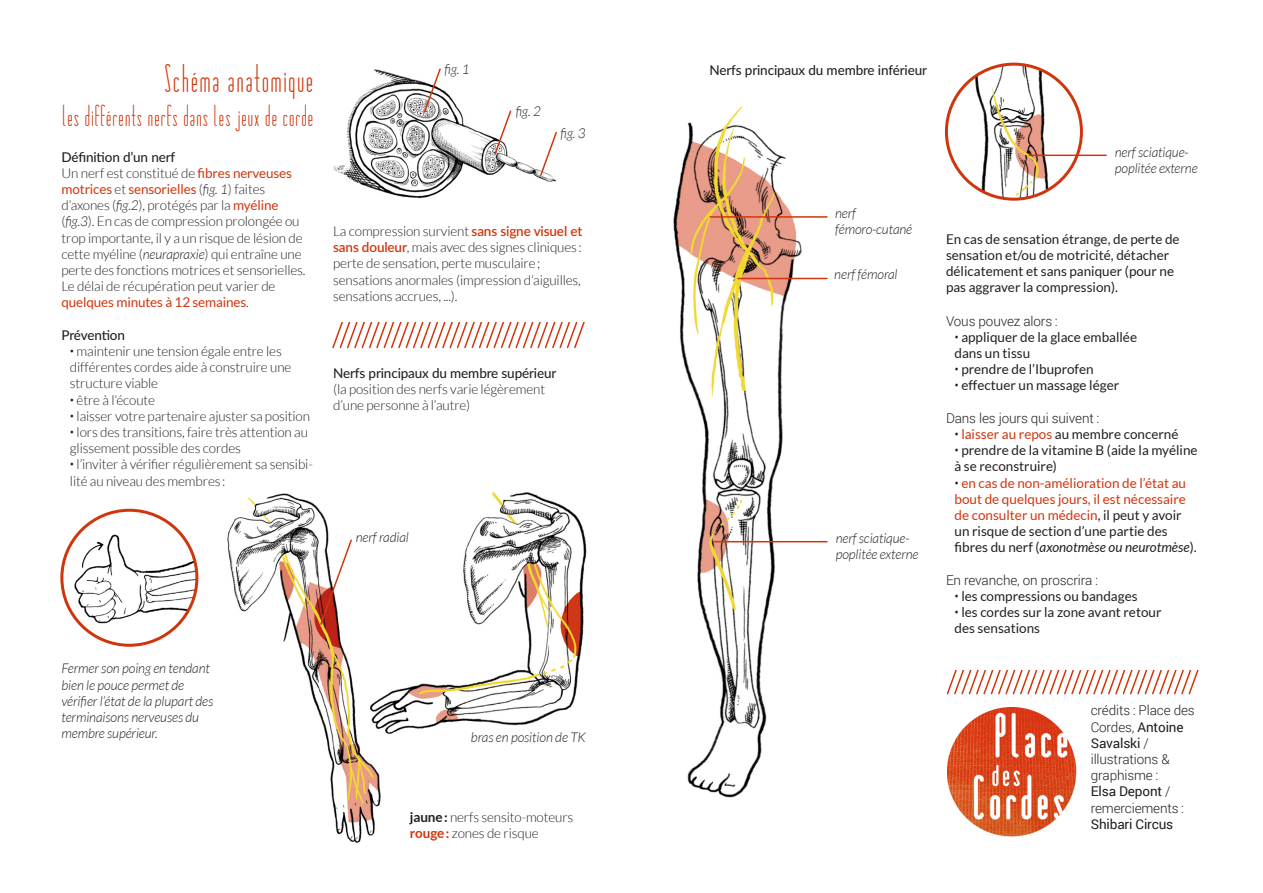
<style>
.page{position:relative;width:1263px;height:893px;background:#fff}
.page>*{position:absolute;margin:0;border:0;box-sizing:border-box;transform-origin:0 0}
.t1{font:37.5px "Matchbook";color:#d0360d}
.t2{font:28.5px "Matchbook";letter-spacing:-.01em;color:#d0360d}
.t3{font:300 13.5px/16.2px "Lato";letter-spacing:-.01em;color:#231f20}
.t4{font:13.5px/16.2px "Lato";color:#231f20}
.t5{font:italic 300 13.5px/16.2px "Lato";letter-spacing:-.01em;color:#231f20}
.t6{font:13.5px/16.2px "Lato";color:#d0360d}
.t7{font:300 13.5px/16.2px "Roboto";letter-spacing:-.01em;color:#231f20}
.t8{font:500 13.5px "Lato";letter-spacing:-.01em;color:#231f20}
.t9{font:13.5px "Roboto";letter-spacing:-.01em;color:#231f20}
.s1{font-weight:400;color:#d0360d}
.s2{font-style:italic}
.s3{font-family:"Roboto"}
.s4{font-weight:600;color:#d0360d}
.s5{font-weight:700}
.s6{font-weight:700;color:#d0360d}
.s7{font-family:"Roboto";font-weight:300}
.s8{color:#d0360d}
.s9{font-family:"Roboto";font-weight:300;color:#231f20}
.s10{color:#231f20}
.s11{font-style:italic;color:#231f20}
.s12{font-weight:400}
.s13{font-weight:300}
</style>
<div class="page">
<img style="left:673px;top:106px;width:130px;height:692px">
<img style="left:947px;top:708px;width:130px;height:129px">
<svg style="left:946px;top:670px;width:253px;height:25px"></svg>
<hr style="left:738px;top:278px;width:89px;height:1px;background:#d0360d">
<hr style="left:710px;top:216px;width:117px;height:2px;background:#d0360d">
<hr style="left:714px;top:541px;width:113px;height:1px;background:#d0360d">
<img style="left:946px;top:64px;width:135px;height:135px;border-radius:68px">
<div style="left:945px;top:63px;width:138px;height:138px;border:3px solid #d0360d;border-radius:50%"></div>
<hr style="left:1029px;top:155px;width:77px;height:1px;background:#d0360d">
<img style="left:333px;top:69px;width:223px;height:130px">
<svg style="left:332px;top:322px;width:253px;height:27px"></svg>
<img style="left:227px;top:493px;width:154px;height:350px">
<svg style="left:423px;top:68px;width:19px;height:46px"></svg>
<svg style="left:493px;top:109px;width:19px;height:47px"></svg>
<svg style="left:539px;top:131px;width:18px;height:46px"></svg>
<img style="left:62px;top:510px;width:135px;height:122px">
<div style="left:60px;top:509px;width:138px;height:138px;border:3px solid #d0360d;border-radius:50%"></div>
<svg style="left:319px;top:538px;width:34px;height:88px"></svg>
<img style="left:366px;top:491px;width:221px;height:249px">
<p class="t1" style="left:163px;top:59px;width:152px">Schéma anatomique</p>
<p class="t2" style="left:62px;top:101px;width:254px">les différents nerfs dans les jeux de corde</p>
<p class="t8" style="left:61px;top:147px;width:115px">Définition d’un nerf</p>
<p class="t3" style="left:61px;top:165px;width:246px">Un nerf est constitué de <span class="s1">fibres nerveuses motrices</span> et <span class="s1">sensorielles</span> (<span class="s2">fig. 1</span>) faites d’axones (<span class="s2">fig.2</span>), protégés par la <span class="s1">myéline </span>(<span class="s2">fig.3</span>). En cas de compression prolongée ou trop importante, il y a un risque de lésion de cette myéline (<span class="s2">neurapraxie</span>) qui entraîne une perte des fonctions motrices et sensorielles.<br>Le délai de récupération peut varier de <span class="s1">quelques minutes à 12 semaines</span>.</p>
<p class="t8" style="left:61px;top:325px;width:65px">Prévention</p>
<p class="t3" style="left:70px;top:343px;width:223px"><span class="s3">•</span> maintenir une tension égale entre les différentes cordes aide à construire une structure viable</p>
<p class="t3" style="left:70px;top:392px;width:87px"><span class="s3">•</span> être à l’écoute</p>
<p class="t3" style="left:70px;top:408px;width:242px"><span class="s3">•</span> laisser votre partenaire ajuster sa position</p>
<p class="t3" style="left:70px;top:424px;width:239px"><span class="s3">•</span> lors des transitions, faire très attention au</p>
<p class="t3" style="left:70px;top:440px;width:173px">glissement possible des cordes</p>
<p class="t3" style="left:70px;top:457px;width:244px"><span class="s3">•</span> l’inviter à vérifier régulièrement sa sensibi&shy;lité au niveau des membres :</p>
<p class="t5" style="left:445px;top:62px;width:27px">fig. 1</p>
<p class="t5" style="left:516px;top:104px;width:27px">fig. 2</p>
<p class="t5" style="left:561px;top:125px;width:27px">fig. 3</p>
<p class="t3" style="left:333px;top:223px;width:251px">La compression survient <span class="s4">sans signe visuel et sans douleur</span>, mais avec des signes cliniques : perte de sensation, perte musculaire; sensations anormales (impression d’aiguilles, sensations accrues, ...).</p>
<p class="t8" style="left:333px;top:363px;width:225px">Nerfs principaux du membre supérieur</p>
<p class="t3" style="left:333px;top:381px;width:214px">(la position des nerfs varie légèrement</p>
<p class="t3" style="left:333px;top:397px;width:139px">d’une personne à l’autre)</p>
<p class="t5" style="left:356px;top:530px;width:55px">nerf radial</p>
<p class="t5" style="left:61px;top:661px;width:153px">Fermer son poing en tendant bien le pouce permet de vérifier l’état de la plupart des terminaisons nerveuses du membre supérieur.</p>
<p class="t5" style="left:471px;top:729px;width:116px">bras en position de TK</p>
<p class="t3" style="left:410px;top:809px;width:165px"><span class="s5">jaune:</span> nerfs sensito-moteurs</p>
<p class="t3" style="left:410px;top:825px;width:130px"><span class="s6">rouge:</span> zones de risque</p>
<p class="t8" style="left:709px;top:60px;width:219px">Nerfs principaux du membre inférieur</p>
<p class="t5" style="left:835px;top:206px;width:79px">nerf fémoro-cutané</p>
<p class="t5" style="left:834px;top:267px;width:65px">nerf fémoral</p>
<p class="t5" style="left:836px;top:530px;width:75px">nerf sciatique-</p>
<p class="t5" style="left:836px;top:547px;width:84px">poplitée externe</p>
<p class="t5" style="left:1115px;top:144px;width:75px">nerf sciatique-</p>
<p class="t5" style="left:1115px;top:160px;width:84px">poplitée externe</p>
<p class="t4" style="left:946px;top:231px;width:235px">En cas de sensation étrange, de perte de sensation et/ou de motricité, détacher délicatement et sans paniquer (pour ne</p>
<p class="t4" style="left:946px;top:279px;width:173px">pas aggraver la compression).</p>
<p class="t7" style="left:946px;top:312px;width:113px">Vous pouvez alors :</p>
<p class="t4" style="left:954px;top:329px;width:184px"><span class="s7">•</span> appliquer de la glace emballée</p>
<p class="t4" style="left:954px;top:345px;width:77px">dans un tissu</p>
<p class="t4" style="left:954px;top:361px;width:141px"><span class="s7">•</span> prendre de l’Ibuprofen</p>
<p class="t4" style="left:954px;top:377px;width:166px"><span class="s7">•</span> effectuer un massage léger</p>
<p class="t7" style="left:946px;top:409px;width:155px">Dans les jours qui suivent :</p>
<p class="t4" style="left:954px;top:426px;width:225px"><span class="s7">•</span> <span class="s8">laisser au repos</span> au membre concerné</p>
<p class="t4" style="left:954px;top:442px;width:245px"><span class="s7">•</span> prendre de la vitamine B (aide la myéline à se reconstruire)</p>
<p class="t6" style="left:954px;top:475px;width:244px"><span class="s9">•</span> en cas de non-amélioration de l’état au bout de quelques jours, il est nécessaire de consulter un médecin<span class="s10">, il peut y avoir un risque de section d’une partie des fibres du nerf (</span><span class="s11">axonotmèse ou neurotmèse</span><span class="s10">).</span></p>
<p class="t7" style="left:946px;top:571px;width:153px">En revanche, on proscrira :</p>
<p class="t4" style="left:954px;top:588px;width:185px"><span class="s7">•</span> les compressions ou bandages</p>
<p class="t4" style="left:954px;top:604px;width:208px"><span class="s7">•</span> les cordes sur la zone avant retour</p>
<p class="t4" style="left:954px;top:620px;width:87px">des sensations</p>
<p class="t7" style="left:1091px;top:702px;width:106px">crédits : Place des<br>Cordes, <span class="s12">Antoine<br>Savalski</span> /</p>
<p class="t7" style="left:1091px;top:751px;width:81px">illustrations &amp; graphisme :</p>
<p class="t9" style="left:1091px;top:782px;width:81px">Elsa Depont <span class="s13">/</span></p>
<p class="t7" style="left:1091px;top:799px;width:95px">remerciements :<br><span class="s12">Shibari Circus</span></p>
</div>
